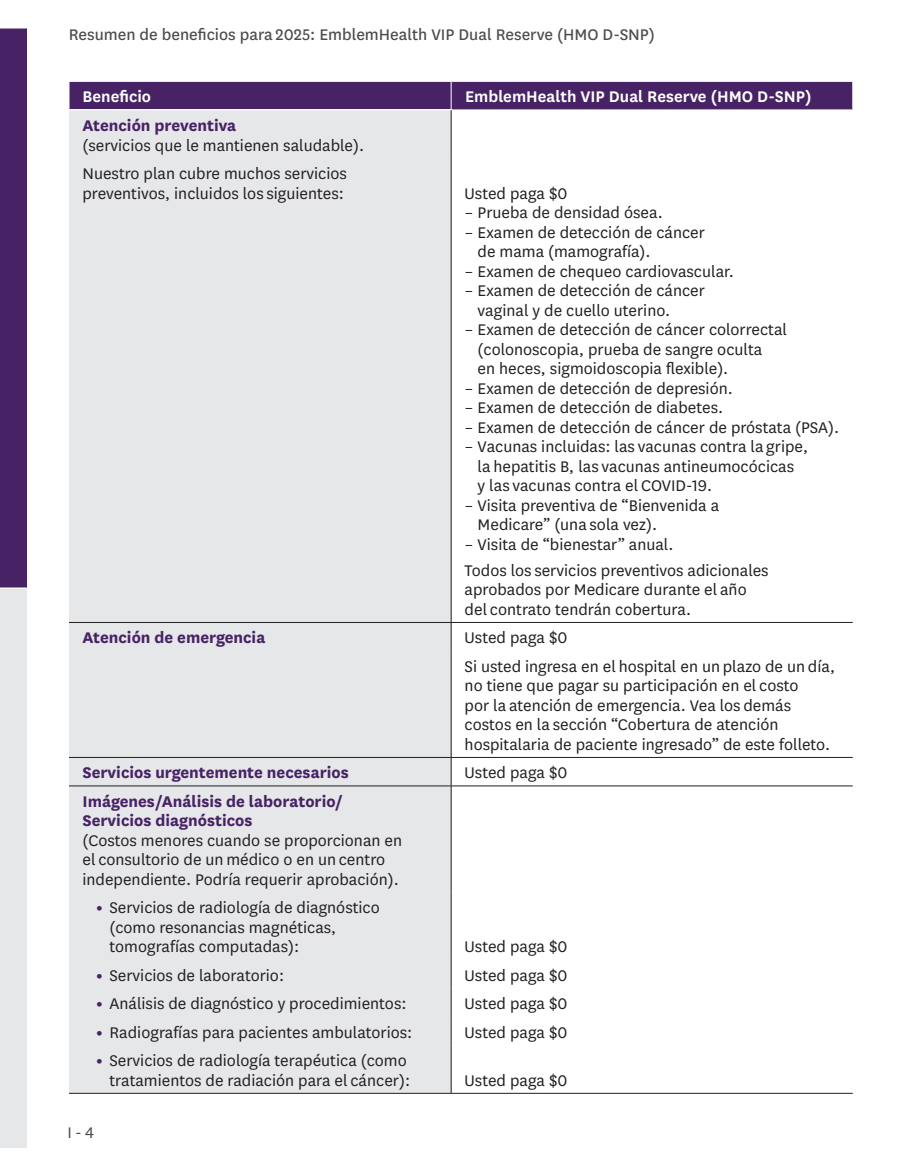
<style>
.page{position:relative;width:905px;height:1175px;background:#fff}
.page>*{position:absolute;margin:0;border:0;box-sizing:border-box;transform-origin:0 0}
.t1{font:18px/19.5px "National";color:#231f20}
.t2{font:700 18px/19.5px "National";color:#472265}
.t3{font:18px "National";color:#4b4c4d}
.t4{font:600 18px "National";color:#fff}
.t5{font:18px "National";color:#4b4c4d}
.s1{font-weight:800;color:#472265}
</style>
<div class="page">
<div style="left:0;top:28px;width:27px;height:560px;background:#472265"></div>
<div style="left:0;top:588px;width:27px;height:560px;background:#e6e7e9"></div>
<hr style="left:0;top:587px;width:27px;height:2px;background:#fff">
<div style="left:69px;top:81px;width:382px;height:29px;background:#472265"></div>
<div style="left:451px;top:81px;width:401px;height:29px;background:#472265"></div>
<div style="left:69px;top:110px;width:382px;height:48px;background:#e6e7e9"></div>
<div style="left:69px;top:158px;width:382px;height:464px;background:#e6e7e9"></div>
<div style="left:69px;top:622px;width:382px;height:29px;background:#e6e7e9"></div>
<div style="left:69px;top:651px;width:382px;height:106px;background:#e6e7e9"></div>
<div style="left:69px;top:757px;width:382px;height:29px;background:#e6e7e9"></div>
<div style="left:69px;top:786px;width:382px;height:106px;background:#e6e7e9"></div>
<div style="left:69px;top:892px;width:382px;height:68px;background:#e6e7e9"></div>
<div style="left:69px;top:960px;width:382px;height:28px;background:#e6e7e9"></div>
<div style="left:69px;top:988px;width:382px;height:28px;background:#e6e7e9"></div>
<div style="left:69px;top:1016px;width:382px;height:29px;background:#e6e7e9"></div>
<div style="left:69px;top:1045px;width:382px;height:48px;background:#e6e7e9"></div>
<hr style="left:69px;top:81px;width:382px;height:1px;background:#fff">
<svg style="left:69px;top:82px;width:1px;height:27px"></svg>
<hr style="left:451px;top:81px;width:402px;height:1px;background:#fff">
<svg style="left:852px;top:82px;width:1px;height:27px"></svg>
<hr style="left:69px;top:109px;width:382px;height:1px;background:#fff">
<hr style="left:451px;top:109px;width:402px;height:1px;background:#fff">
<hr style="left:69px;top:785px;width:382px;height:1px;background:#231f20">
<hr style="left:451px;top:785px;width:401px;height:1px;background:#231f20">
<hr style="left:69px;top:757px;width:382px;height:1px;background:#231f20">
<hr style="left:451px;top:757px;width:401px;height:1px;background:#231f20">
<hr style="left:69px;top:622px;width:382px;height:1px;background:#231f20">
<hr style="left:451px;top:622px;width:401px;height:1px;background:#231f20">
<hr style="left:69px;top:1093px;width:382px;height:1px;background:#231f20">
<hr style="left:451px;top:1093px;width:401px;height:1px;background:#231f20">
<hr style="left:451px;top:110px;width:1px;height:48px;background:#231f20">
<hr style="left:451px;top:158px;width:1px;height:464px;background:#231f20">
<svg style="left:451px;top:622px;width:1px;height:29px"></svg>
<hr style="left:451px;top:651px;width:1px;height:106px;background:#231f20">
<svg style="left:451px;top:757px;width:1px;height:28px"></svg>
<hr style="left:451px;top:786px;width:1px;height:106px;background:#231f20">
<hr style="left:451px;top:892px;width:1px;height:68px;background:#231f20">
<svg style="left:451px;top:960px;width:1px;height:85px"></svg>
<hr style="left:451px;top:1045px;width:1px;height:48px;background:#231f20">
<svg style="left:451px;top:82px;width:1px;height:27px"></svg>
<p class="t3" style="left:69px;top:23px;width:587px">Resumen de beneficios para 2025: EmblemHealth VIP Dual Reserve (HMO D-SNP)</p>
<p class="t4" style="left:82px;top:84px;width:70px">Beneficio</p>
<p class="t4" style="left:465px;top:84px;width:348px">EmblemHealth VIP Dual Reserve (HMO D-SNP)</p>
<p class="t2" style="left:82px;top:114px;width:155px">Atención preventiva</p>
<p class="t1" style="left:82px;top:134px;width:283px">(servicios que le mantienen saludable).</p>
<p class="t1" style="left:82px;top:163px;width:266px">Nuestro plan cubre muchos servicios preventivos, incluidos los siguientes:</p>
<p class="t1" style="left:464px;top:182px;width:104px">Usted paga $0</p>
<p class="t1" style="left:464px;top:202px;width:200px">– Prueba de densidad ósea.</p>
<p class="t1" style="left:477px;top:221px;width:229px;text-indent:-13px">– Examen de detección de cáncer de mama (mamografía).</p>
<p class="t1" style="left:464px;top:260px;width:271px">– Examen de chequeo cardiovascular.</p>
<p class="t1" style="left:477px;top:280px;width:229px;text-indent:-13px">– Examen de detección de cáncer vaginal y de cuello uterino.</p>
<p class="t1" style="left:477px;top:319px;width:311px;text-indent:-13px">– Examen de detección de cáncer colorrectal (colonoscopia, prueba de sangre oculta<br>en heces, sigmoidoscopia flexible).</p>
<p class="t1" style="left:464px;top:377px;width:270px">– Examen de detección de depresión.</p>
<p class="t1" style="left:464px;top:397px;width:260px">– Examen de detección de diabetes.</p>
<p class="t1" style="left:464px;top:416px;width:376px">– Examen de detección de cáncer de próstata (PSA).</p>
<p class="t1" style="left:477px;top:436px;width:332px;text-indent:-13px">– Vacunas incluidas: las vacunas contra la gripe, la hepatitis B, las vacunas antineumocócicas<br>y las vacunas contra el COVID-19.</p>
<p class="t1" style="left:477px;top:494px;width:243px;text-indent:-13px">– Visita preventiva de “Bienvenida a<br>Medicare” (una sola vez).</p>
<p class="t1" style="left:464px;top:533px;width:210px">– Visita de “bienestar” anual.</p>
<p class="t1" style="left:464px;top:560px;width:305px">Todos los servicios preventivos adicionales aprobados por Medicare durante el año del contrato tendrán cobertura.</p>
<p class="t2" style="left:82px;top:626px;width:184px">Atención de emergencia</p>
<p class="t1" style="left:464px;top:627px;width:104px">Usted paga $0</p>
<p class="t1" style="left:464px;top:655px;width:372px">Si usted ingresa en el hospital en un plazo de un día, no tiene que pagar su participación en el costo<br>por la atención de emergencia. Vea los demás costos en la sección “Cobertura de atención hospitalaria de paciente ingresado” de este folleto.</p>
<p class="t2" style="left:82px;top:761px;width:268px">Servicios urgentemente necesarios</p>
<p class="t1" style="left:464px;top:762px;width:104px">Usted paga $0</p>
<p class="t2" style="left:82px;top:790px;width:262px">Imágenes/Análisis de laboratorio/<br>Servicios diagnósticos</p>
<p class="t1" style="left:82px;top:829px;width:321px">(Costos menores cuando se proporcionan en el consultorio de un médico o en un centro independiente. Podría requerir aprobación).</p>
<p class="t1" style="left:109px;top:897px;width:272px;text-indent:-14px"><span class="s1">•</span> Servicios de radiología de diagnóstico (como resonancias magnéticas, tomografías computadas):</p>
<p class="t1" style="left:96px;top:964px;width:190px"><span class="s1">•</span> Servicios de laboratorio:</p>
<p class="t1" style="left:96px;top:993px;width:312px"><span class="s1">•</span> Análisis de diagnóstico y procedimientos:</p>
<p class="t1" style="left:96px;top:1021px;width:318px"><span class="s1">•</span> Radiografías para pacientes ambulatorios:</p>
<p class="t1" style="left:96px;top:1050px;width:315px;text-align:right"><span class="s1">•</span> Servicios de radiología terapéutica (como tratamientos de radiación para el cáncer):</p>
<p class="t1" style="left:464px;top:936px;width:104px">Usted paga $0</p>
<p class="t1" style="left:464px;top:964px;width:104px">Usted paga $0</p>
<p class="t1" style="left:464px;top:993px;width:104px">Usted paga $0</p>
<p class="t1" style="left:464px;top:1021px;width:104px">Usted paga $0</p>
<p class="t1" style="left:464px;top:1069px;width:104px">Usted paga $0</p>
<p class="t5" style="left:68px;top:1121px;width:28px">I - 4</p>
</div>
